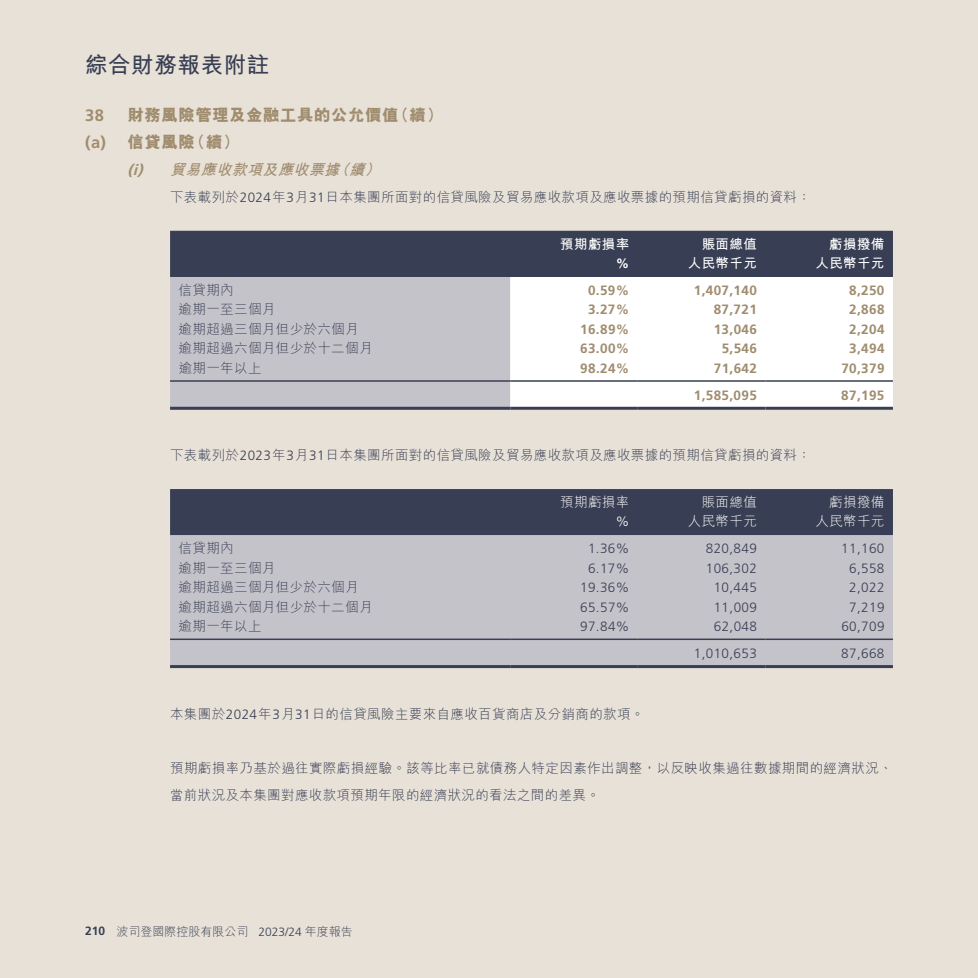
<style>
.page{position:relative;width:978px;height:978px;background:#e8e1d8}
.page>*{position:absolute;margin:0;border:0;box-sizing:border-box;transform-origin:0 0}
.t1{font:700 22.5px "M Hei HK";letter-spacing:.03em;color:#383e53}
.t2{font:800 16.5px/27px "M Hei HK";letter-spacing:.03em;color:#a08c6e}
.t3{font:700 16.5px "Frutiger LT Std";color:#a08c6e}
.t4{font:italic 700 15px "M Hei HK";color:#a08c6e}
.t5{font:300 13.5px/27px "M Hei HK";letter-spacing:.03em;color:#383e53}
.t6{font:300 13.5px "Frutiger LT Std";letter-spacing:.03em;color:#383e53}
.t7{font:700 13.5px "Frutiger LT Std";letter-spacing:.03em;color:#a08c6e}
.t8{font:700 13.5px "M Hei HK";letter-spacing:.03em;color:#fff}
.t9{font:300 13.5px "M Hei HK";letter-spacing:.03em;color:#fff}
.t10{font:700 13.5px "Frutiger LT Std";color:#fff}
.t11{font:300 13.5px "Frutiger LT Std";color:#fff}
.t12{font:300 12px "M Hei HK";color:#383e53}
.s1{font-family:"Frutiger LT Std";font-weight:700}
.s2{font-family:"Frutiger LT Std"}
</style>
<div class="page">
<div style="left:170px;top:231px;width:723px;height:46px;background:#383e53"></div>
<div style="left:170px;top:277px;width:340px;height:130px;background:#c5c3ca"></div>
<div style="left:510px;top:277px;width:383px;height:130px;background:#fff"></div>
<hr style="left:170px;top:380px;width:340px;height:2px;background:#383e53">
<hr style="left:510px;top:380px;width:128px;height:2px;background:#383e53">
<hr style="left:638px;top:380px;width:127px;height:2px;background:#383e53">
<hr style="left:765px;top:380px;width:128px;height:2px;background:#383e53">
<hr style="left:170px;top:407px;width:340px;height:3px;background:#383e53">
<hr style="left:510px;top:407px;width:128px;height:3px;background:#383e53">
<hr style="left:638px;top:407px;width:127px;height:3px;background:#383e53">
<hr style="left:765px;top:407px;width:128px;height:3px;background:#383e53">
<div style="left:170px;top:489px;width:723px;height:46px;background:#383e53"></div>
<div style="left:170px;top:535px;width:723px;height:130px;background:#c5c3ca"></div>
<hr style="left:170px;top:639px;width:340px;height:1px;background:#383e53">
<hr style="left:510px;top:639px;width:128px;height:1px;background:#383e53">
<hr style="left:638px;top:639px;width:127px;height:1px;background:#383e53">
<hr style="left:765px;top:639px;width:128px;height:1px;background:#383e53">
<hr style="left:170px;top:665px;width:340px;height:3px;background:#383e53">
<hr style="left:510px;top:665px;width:128px;height:3px;background:#383e53">
<hr style="left:638px;top:665px;width:127px;height:3px;background:#383e53">
<hr style="left:765px;top:665px;width:128px;height:3px;background:#383e53">
<h1 class="t1" style="left:85px;top:49px;width:186px">綜合財務報表附註</h1>
<p class="t3" style="left:85px;top:106px;width:20px">38</p>
<p class="t2" style="left:85px;top:102px;width:359px;text-indent:43px">財務風險管理及金融工具的公允價值（續）<span class="s1">(a)</span> 信貸風險（續）</p>
<p class="t4" style="left:128px;top:159px;width:259px"><span class="s2">(i)</span> 貿易應收款項及應收票據（續）</p>
<p class="t5" style="left:170px;top:183px;width:642px">下表載列於<span class="s2">2024</span>年<span class="s2">3</span>月<span class="s2">31</span>日本集團所面對的信貸風險及貿易應收款項及應收票據的預期信貸虧損的資料：</p>
<p class="t8" style="left:560px;top:234px;width:71px">預期虧損率</p>
<p class="t8" style="left:702px;top:234px;width:57px">賬面總值</p>
<p class="t8" style="left:829px;top:234px;width:57px">虧損撥備</p>
<p class="t10" style="left:616px;top:255px;width:15px">%</p>
<p class="t8" style="left:688px;top:253px;width:71px">人民幣千元</p>
<p class="t8" style="left:815px;top:253px;width:71px">人民幣千元</p>
<p class="t5" style="left:179px;top:276px;width:57px">信貸期內</p>
<p class="t7" style="left:588px;top:282px;width:43px">0.59%</p>
<p class="t7" style="left:694px;top:282px;width:65px">1,407,140</p>
<p class="t7" style="left:849px;top:282px;width:37px">8,250</p>
<p class="t5" style="left:179px;top:296px;width:98px">逾期一至三個月</p>
<p class="t7" style="left:588px;top:302px;width:43px">3.27%</p>
<p class="t7" style="left:714px;top:302px;width:45px">87,721</p>
<p class="t7" style="left:849px;top:302px;width:37px">2,868</p>
<p class="t5" style="left:179px;top:315px;width:182px">逾期超過三個月但少於六個月</p>
<p class="t7" style="left:580px;top:321px;width:51px">16.89%</p>
<p class="t7" style="left:714px;top:321px;width:45px">13,046</p>
<p class="t7" style="left:849px;top:321px;width:37px">2,204</p>
<p class="t5" style="left:179px;top:335px;width:195px">逾期超過六個月但少於十二個月</p>
<p class="t7" style="left:580px;top:341px;width:51px">63.00%</p>
<p class="t7" style="left:722px;top:341px;width:37px">5,546</p>
<p class="t7" style="left:849px;top:341px;width:37px">3,494</p>
<p class="t5" style="left:179px;top:354px;width:84px">逾期一年以上</p>
<p class="t7" style="left:580px;top:360px;width:51px">98.24%</p>
<p class="t7" style="left:714px;top:360px;width:45px">71,642</p>
<p class="t7" style="left:841px;top:360px;width:45px">70,379</p>
<p class="t7" style="left:694px;top:387px;width:65px">1,585,095</p>
<p class="t7" style="left:841px;top:387px;width:45px">87,195</p>
<p class="t5" style="left:170px;top:442px;width:642px">下表載列於<span class="s2">2023</span>年<span class="s2">3</span>月<span class="s2">31</span>日本集團所面對的信貸風險及貿易應收款項及應收票據的預期信貸虧損的資料：</p>
<p class="t9" style="left:560px;top:495px;width:71px">預期虧損率</p>
<p class="t9" style="left:702px;top:495px;width:57px">賬面總值</p>
<p class="t9" style="left:829px;top:495px;width:57px">虧損撥備</p>
<p class="t11" style="left:616px;top:514px;width:15px">%</p>
<p class="t9" style="left:688px;top:514px;width:71px">人民幣千元</p>
<p class="t9" style="left:815px;top:514px;width:71px">人民幣千元</p>
<p class="t5" style="left:179px;top:534px;width:57px">信貸期內</p>
<p class="t6" style="left:588px;top:541px;width:43px">1.36%</p>
<p class="t6" style="left:706px;top:541px;width:53px">820,849</p>
<p class="t6" style="left:841px;top:541px;width:45px">11,160</p>
<p class="t5" style="left:179px;top:554px;width:98px">逾期一至三個月</p>
<p class="t6" style="left:588px;top:560px;width:43px">6.17%</p>
<p class="t6" style="left:706px;top:560px;width:53px">106,302</p>
<p class="t6" style="left:849px;top:560px;width:37px">6,558</p>
<p class="t5" style="left:179px;top:573px;width:182px">逾期超過三個月但少於六個月</p>
<p class="t6" style="left:580px;top:580px;width:51px">19.36%</p>
<p class="t6" style="left:714px;top:580px;width:45px">10,445</p>
<p class="t6" style="left:849px;top:580px;width:37px">2,022</p>
<p class="t5" style="left:179px;top:593px;width:195px">逾期超過六個月但少於十二個月</p>
<p class="t6" style="left:580px;top:599px;width:51px">65.57%</p>
<p class="t6" style="left:714px;top:599px;width:45px">11,009</p>
<p class="t6" style="left:849px;top:599px;width:37px">7,219</p>
<p class="t5" style="left:179px;top:612px;width:84px">逾期一年以上</p>
<p class="t6" style="left:580px;top:619px;width:51px">97.84%</p>
<p class="t6" style="left:714px;top:619px;width:45px">62,048</p>
<p class="t6" style="left:841px;top:619px;width:45px">60,709</p>
<p class="t6" style="left:694px;top:646px;width:65px">1,010,653</p>
<p class="t6" style="left:841px;top:646px;width:45px">87,668</p>
<p class="t5" style="left:170px;top:700px;width:476px">本集團於<span class="s2">2024</span>年<span class="s2">3</span>月<span class="s2">31</span>日的信貸風險主要來自應收百貨商店及分銷商的款項。</p>
<p class="t5" style="left:170px;top:754px;width:724px">預期虧損率乃基於過往實際虧損經驗。該等比率已就債務人特定因素作出調整，以反映收集過往數據期間的經濟狀況、當前狀況及本集團對應收款項預期年限的經濟狀況的看法之間的差異。</p>
<p class="t12" style="left:85px;top:925px;width:269px"><span class="s1">210</span> 波司登國際控股有限公司 <span class="s2">2023/24</span> 年度報告</p>
</div>
